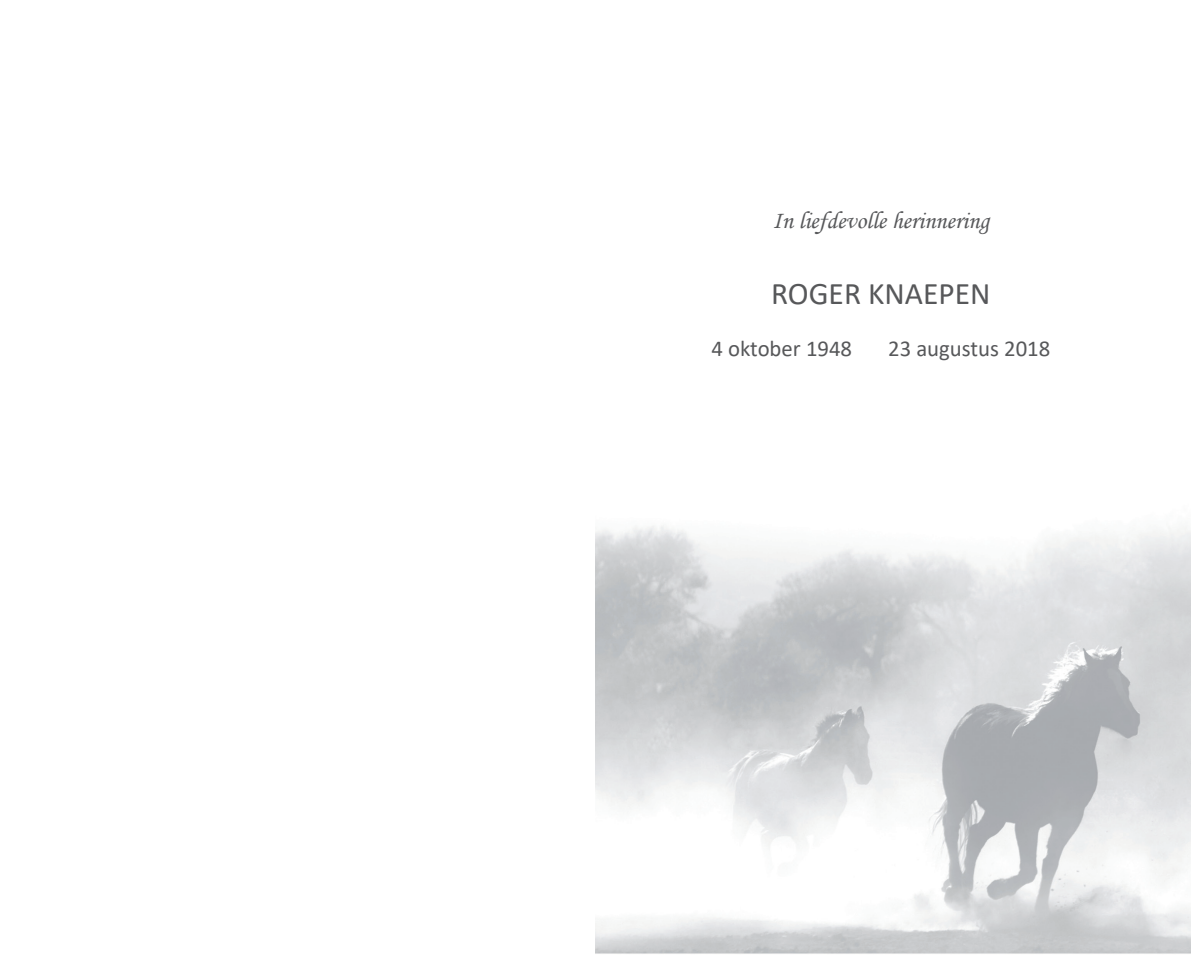
<style>
.page{position:relative;width:1191px;height:955px;background:#fff}
.page>*{position:absolute;margin:0;border:0;box-sizing:border-box;transform-origin:0 0}
.t1{font:31.5px "Calibri";color:#57585a}
.t2{font:24.5px "Monotype Corsiva";color:#57585a}
.t3{font:22.75px "Calibri";color:#57585a}
</style>
<div class="page">
<img style="left:595px;top:525px;width:596px;height:429px">
<p class="t2" style="left:772px;top:206px;width:218px">In liefdevolle herinnering</p>
<h1 class="t1" style="left:771px;top:271px;width:221px">ROGER KNAEPEN</h1>
<p class="t3" style="left:711px;top:333px;width:142px">4 oktober 1948</p>
<p class="t3" style="left:888px;top:333px;width:164px">23 augustus 2018</p>
</div>
